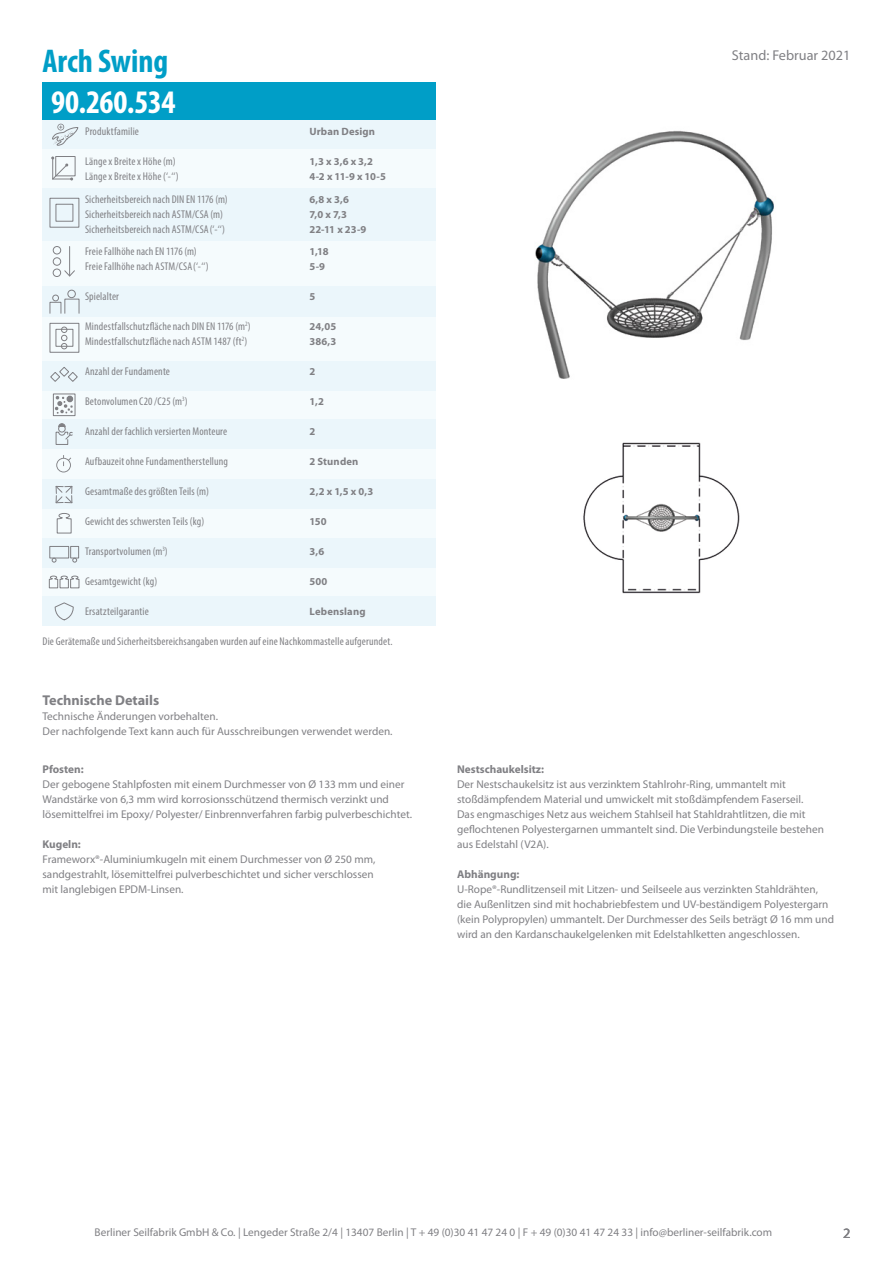
<style>
.page{position:relative;width:893px;height:1263px;background:#fff}
.page>*{position:absolute;margin:0;border:0;box-sizing:border-box;transform-origin:0 0}
.t1{font:700 condensed 33px "Myriad Pro";letter-spacing:-.01em;color:#fff}
.t2{font:700 condensed 33px "Myriad Pro";color:#009ec7}
.t3{font:14.25px "Myriad Pro";color:#808084}
.t4{font:700 14.25px "Myriad Pro";color:#808084}
.t5{font:11.25px/15px "Myriad Pro";color:#808084}
.t6{font:condensed 11.25px/15px "Myriad Pro";letter-spacing:.015em;color:#808084}
.t7{font:700 11.25px "Myriad Pro";color:#808084}
.t8{font:700 10.65px/15px "Myriad Pro";letter-spacing:.015em;color:#808084}
</style>
<div class="page">
<img style="left:535px;top:130px;width:239px;height:249px">
<img style="left:583px;top:442px;width:157px;height:152px">
<div style="left:43px;top:596px;width:393px;height:29px;background:#ebf6fb"></div>
<div style="left:43px;top:120px;width:393px;height:32px;background:#ebf6fb"></div>
<div style="left:43px;top:82px;width:393px;height:38px;background:#009ec7"></div>
<div style="left:43px;top:149px;width:393px;height:447px;background:#f5fbfd"></div>
<div style="left:43px;top:286px;width:393px;height:30px;background:#ebf6fb"></div>
<div style="left:43px;top:189px;width:393px;height:52px;background:#ebf6fb"></div>
<div style="left:43px;top:361px;width:393px;height:29px;background:#ebf6fb"></div>
<div style="left:43px;top:420px;width:393px;height:29px;background:#ebf6fb"></div>
<div style="left:43px;top:479px;width:393px;height:30px;background:#ebf6fb"></div>
<div style="left:43px;top:538px;width:393px;height:29px;background:#ebf6fb"></div>
<svg style="left:51px;top:156px;width:22px;height:24px"></svg>
<div style="left:50px;top:198px;width:29px;height:30px;border:1px solid #808084"></div>
<div style="left:56px;top:204px;width:17px;height:18px;border:1px solid #808084"></div>
<hr style="left:69px;top:246px;width:1px;height:30px;background:#808084">
<svg style="left:64px;top:270px;width:11px;height:7px"></svg>
<div style="left:53px;top:269px;width:8px;height:8px;border:1px solid #808084;border-radius:50%"></div>
<div style="left:53px;top:257px;width:8px;height:9px;border:1px solid #808084;border-radius:50%"></div>
<div style="left:53px;top:246px;width:8px;height:8px;border:1px solid #808084;border-radius:50%"></div>
<div style="left:50px;top:323px;width:29px;height:30px;border:1px solid #808084"></div>
<div style="left:56px;top:329px;width:17px;height:18px;border:1px solid #808084"></div>
<svg style="left:61px;top:327px;width:6px;height:22px"></svg>
<div style="left:52px;top:295px;width:7px;height:6px;border:1px solid #808084;border-radius:50%"></div>
<div style="left:50px;top:302px;width:11px;height:12px;border:1px solid #808084"></div>
<div style="left:64px;top:299px;width:15px;height:15px;border:1px solid #808084"></div>
<div style="left:67px;top:290px;width:9px;height:8px;border:1px solid #808084;border-radius:50%"></div>
<svg style="left:52px;top:124px;width:27px;height:22px"></svg>
<div style="left:53px;top:394px;width:22px;height:22px;border:1px solid #808084"></div>
<svg style="left:55px;top:396px;width:18px;height:18px"></svg>
<svg style="left:56px;top:455px;width:15px;height:17px"></svg>
<svg style="left:50px;top:367px;width:28px;height:15px"></svg>
<svg style="left:55px;top:485px;width:18px;height:19px"></svg>
<div style="left:49px;top:546px;width:20px;height:12px;border:1px solid #808084"></div>
<div style="left:70px;top:546px;width:9px;height:12px;border:1px solid #808084"></div>
<svg style="left:52px;top:558px;width:4px;height:4px"></svg>
<svg style="left:72px;top:558px;width:5px;height:4px"></svg>
<svg style="left:54px;top:602px;width:20px;height:19px"></svg>
<svg style="left:56px;top:513px;width:16px;height:21px"></svg>
<svg style="left:49px;top:575px;width:31px;height:14px"></svg>
<svg style="left:55px;top:423px;width:18px;height:22px"></svg>
<h1 class="t2" style="left:43px;top:40px;width:127px">Arch Swing</h1>
<h1 class="t1" style="left:51px;top:81px;width:126px">90.260.534</h1>
<p class="t6" style="left:85px;top:124px;width:55px">Produktfamilie</p>
<p class="t6" style="left:85px;top:154px;width:95px">Länge x Breite x Höhe (m)<br>Länge x Breite x Höhe (‘-‘‘)</p>
<p class="t6" style="left:85px;top:191px;width:144px">Sicherheitsbereich nach DIN EN 1176 (m)<br>Sicherheitsbereich nach ASTM/CSA (m)<br>Sicherheitsbereich nach ASTM/CSA(‘-‘‘)</p>
<p class="t6" style="left:85px;top:244px;width:125px">Freie Fallhöhe nach EN 1176 (m)<br>Freie Fallhöhe nach ASTM/CSA(‘-‘‘)</p>
<p class="t6" style="left:85px;top:289px;width:36px">Spielalter</p>
<p class="t6" style="left:85px;top:319px;width:167px">Mindestfallschutzfläche nach DIN EN 1176 (m<sup>2</sup>)<br>Mindestfallschutzfläche nach ASTM 1487 (ft<sup>2</sup>)</p>
<p class="t6" style="left:85px;top:364px;width:87px">Anzahl der Fundamente</p>
<p class="t6" style="left:85px;top:394px;width:104px">Betonvolumen C20 /C25 (m<sup>3</sup>)</p>
<p class="t6" style="left:85px;top:424px;width:144px">Anzahl der fachlich versierten Monteure</p>
<p class="t6" style="left:85px;top:454px;width:144px">Aufbauzeit ohne Fundamentherstellung</p>
<p class="t6" style="left:85px;top:484px;width:125px">Gesamtmaße des größten Teils (m)</p>
<p class="t6" style="left:85px;top:514px;width:121px">Gewicht des schwersten Teils (kg)</p>
<p class="t6" style="left:85px;top:544px;width:84px">Transportvolumen (m<sup>3</sup>)</p>
<p class="t6" style="left:85px;top:574px;width:74px">Gesamtgewicht (kg)</p>
<p class="t6" style="left:85px;top:604px;width:65px">Ersatzteilgarantie</p>
<p class="t8" style="left:309px;top:124px;width:67px">Urban Design</p>
<p class="t8" style="left:309px;top:154px;width:78px">1,3 x 3,6 x 3,2<br>4-2 x 11-9 x 10-5</p>
<p class="t8" style="left:309px;top:191px;width:58px">6,8 x 3,6<br>7,0 x 7,3<br>22-11 x 23-9</p>
<p class="t8" style="left:309px;top:244px;width:21px">1,18<br>5-9</p>
<p class="t8" style="left:309px;top:289px;width:7px">5</p>
<p class="t8" style="left:309px;top:319px;width:29px">24,05<br>386,3</p>
<p class="t8" style="left:309px;top:364px;width:7px">2</p>
<p class="t8" style="left:309px;top:394px;width:16px">1,2</p>
<p class="t8" style="left:309px;top:424px;width:7px">2</p>
<p class="t8" style="left:309px;top:454px;width:50px">2 Stunden</p>
<p class="t8" style="left:309px;top:484px;width:65px">2,2 x 1,5 x 0,3</p>
<p class="t8" style="left:309px;top:514px;width:19px">150</p>
<p class="t8" style="left:309px;top:544px;width:16px">3,6</p>
<p class="t8" style="left:309px;top:574px;width:20px">500</p>
<p class="t8" style="left:309px;top:604px;width:58px">Lebenslang</p>
<p class="t6" style="left:43px;top:634px;width:352px">Die Gerätemaße und Sicherheitsbereichsangaben wurden auf eine Nachkommastelle aufgerundet.</p>
<p class="t4" style="left:43px;top:691px;width:118px">Technische Details</p>
<p class="t5" style="left:43px;top:709px;width:352px">Technische Änderungen vorbehalten.<br>Der nachfolgende Text kann auch für Ausschreibungen verwendet werden.</p>
<p class="t7" style="left:43px;top:761px;width:43px">Pfosten:</p>
<p class="t5" style="left:43px;top:776px;width:371px">Der gebogene Stahlpfosten mit einem Durchmesser von Ø 133 mm und einer<br>Wandstärke von 6,3 mm wird korrosionsschützend thermisch verzinkt und lösemittelfrei im Epoxy/ Polyester/ Einbrennverfahren farbig pulverbeschichtet.</p>
<p class="t7" style="left:43px;top:836px;width:40px">Kugeln:</p>
<p class="t5" style="left:43px;top:851px;width:334px">Frameworx®-Aluminiumkugeln mit einem Durchmesser von Ø 250 mm, sandgestrahlt, lösemittelfrei pulverbeschichtet und sicher verschlossen mit langlebigen EPDM-Linsen.</p>
<p class="t3" style="left:732px;top:46px;width:120px">Stand: Februar 2021</p>
<p class="t7" style="left:457px;top:761px;width:88px">Nestschaukelsitz:</p>
<p class="t5" style="left:457px;top:776px;width:368px">Der Nestschaukelsitz ist aus verzinktem Stahlrohr-Ring, ummantelt mit stoßdämpfendem Material und umwickelt mit stoßdämpfendem Faserseil.<br>Das engmaschiges Netz aus weichem Stahlseil hat Stahldrahtlitzen, die mit geflochtenen Polyestergarnen ummantelt sind. Die Verbindungsteile bestehen aus Edelstahl (V2A).</p>
<p class="t7" style="left:457px;top:866px;width:64px">Abhängung:</p>
<p class="t5" style="left:457px;top:881px;width:378px">U-Rope®-Rundlitzenseil mit Litzen- und Seilseele aus verzinkten Stahldrähten, die Außenlitzen sind mit hochabriebfestem und UV-beständigem Polyestergarn (kein Polypropylen) ummantelt. Der Durchmesser des Seils beträgt Ø 16 mm und wird an den Kardanschaukelgelenken mit Edelstahlketten angeschlossen.</p>
<p class="t5" style="left:95px;top:1225px;width:679px">Berliner Seilfabrik GmbH &amp; Co. | Lengeder Straße 2/4 | 13407 Berlin | T + 49 (0)30 41 47 24 0 | F + 49 (0)30 41 47 24 33 | info@berliner-seilfabrik.com</p>
<p class="t3" style="left:843px;top:1224px;width:9px">2</p>
</div>
